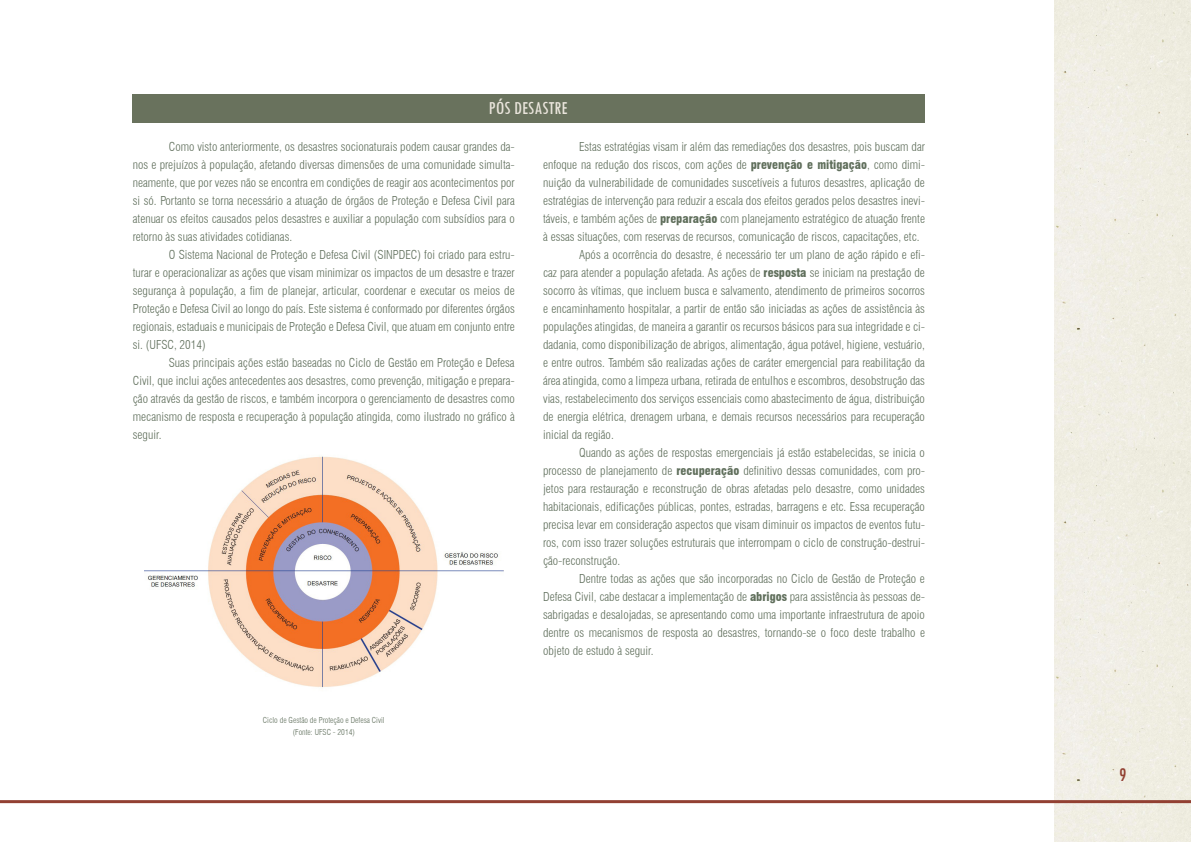
<style>
.page{position:relative;width:1191px;height:842px;background:#fff}
.page>*{position:absolute;margin:0;border:0;box-sizing:border-box;transform-origin:0 0}
.t1{font:condensed 20px "Tw Cen";color:#924032}
.t2{font:condensed 19px "Tw Cen";color:#ebe6dd}
.t3{font:300 condensed 12px/18px "Swiss 721 BT";color:#606f5c;text-align:justify}
.t4{font:300 condensed 8px "Swiss 721 BT";color:#606f5c}
.s1{font-weight:900}
</style>
<div class="page">
<div style="left:1054px;top:0;width:137px;height:842px;background:#f0eee3"></div>
<hr style="left:0;top:800px;width:1191px;height:3px;background:#924032">
<img style="left:144px;top:456px;width:359px;height:233px">
<div style="left:132px;top:94px;width:792px;height:28px;background:#69725d"></div>
<p class="t2" style="left:489px;top:97px;width:80px">PÓS DESASTRE</p>
<p class="t3" style="left:133px;top:138px;width:383px;text-indent:36px">Como visto anteriormente, os desastres socionaturais podem causar grandes da&shy;nos e prejuízos à população, afetando diversas dimensões de uma comunidade simulta&shy;neamente, que por vezes não se encontra em condições de reagir aos acontecimentos por si só. Portanto se torna necessário a atuação de órgãos de Proteção e Defesa Civil para atenuar os efeitos causados pelos desastres e auxiliar a população com subsídios para o retorno às suas atividades cotidianas.</p>
<p class="t3" style="left:133px;top:246px;width:383px;text-indent:36px">O Sistema Nacional de Proteção e Defesa Civil (SINPDEC) foi criado para estru&shy;turar e operacionalizar as ações que visam minimizar os impactos de um desastre e trazer segurança à população, a fim de planejar, articular, coordenar e executar os meios de Proteção e Defesa Civil ao longo do país. Este sistema é conformado por diferentes órgãos regionais, estaduais e municipais de Proteção e Defesa Civil, que atuam em conjunto entre si. (UFSC, 2014)</p>
<p class="t3" style="left:133px;top:354px;width:383px;text-indent:36px">Suas principais ações estão baseadas no Ciclo de Gestão em Proteção e Defesa Civil, que inclui ações antecedentes aos desastres, como prevenção, mitigação e prepara&shy;ção através da gestão de riscos, e também incorpora o gerenciamento de desastres como mecanismo de resposta e recuperação à população atingida, como ilustrado no gráfico à seguir.</p>
<p class="t4" style="left:263px;top:715px;width:123px">Ciclo de Gestão de Proteção e Defesa Civil</p>
<p class="t4" style="left:293px;top:727px;width:64px">(Fonte: UFSC - 2014)</p>
<p class="t3" style="left:543px;top:138px;width:383px;text-indent:36px">Estas estratégias visam ir além das remediações dos desastres, pois buscam dar enfoque na redução dos riscos, com ações de <span class="s1">prevenção e mitigação</span>, como dimi&shy;nuição da vulnerabilidade de comunidades suscetíveis a futuros desastres, aplicação de estratégias de intervenção para reduzir a escala dos efeitos gerados pelos desastres inevi&shy;táveis, e também ações de <span class="s1">preparação</span> com planejamento estratégico de atuação frente à essas situações, com reservas de recursos, comunicação de riscos, capacitações, etc.</p>
<p class="t3" style="left:543px;top:246px;width:383px;text-indent:36px">Após a ocorrência do desastre, é necessário ter um plano de ação rápido e efi&shy;caz para atender a população afetada. As ações de <span class="s1">resposta</span> se iniciam na prestação de socorro às vítimas, que incluem busca e salvamento, atendimento de primeiros socorros e encaminhamento hospitalar, a partir de então são iniciadas as ações de assistência às populações atingidas, de maneira a garantir os recursos básicos para sua integridade e ci&shy;dadania, como disponibilização de abrigos, alimentação, água potável, higiene, vestuário, e entre outros. Também são realizadas ações de caráter emergencial para reabilitação da área atingida, como a limpeza urbana, retirada de entulhos e escombros, desobstrução das vias, restabelecimento dos serviços essenciais como abastecimento de água, distribuição de energia elétrica, drenagem urbana, e demais recursos necessários para recuperação inicial da região.</p>
<p class="t3" style="left:543px;top:444px;width:383px;text-indent:36px">Quando as ações de respostas emergenciais já estão estabelecidas, se inicia o processo de planejamento de <span class="s1">recuperação</span> definitivo dessas comunidades, com pro&shy;jetos para restauração e reconstrução de obras afetadas pelo desastre, como unidades habitacionais, edificações públicas, pontes, estradas, barragens e etc. Essa recuperação precisa levar em consideração aspectos que visam diminuir os impactos de eventos futu&shy;ros, com isso trazer soluções estruturais que interrompam o ciclo de construção-destrui&shy;ção-reconstrução.</p>
<p class="t3" style="left:543px;top:570px;width:383px;text-indent:36px">Dentre todas as ações que são incorporadas no Ciclo de Gestão de Proteção e Defesa Civil, cabe destacar a implementação de <span class="s1">abrigos</span> para assistência às pessoas de&shy;sabrigadas e desalojadas, se apresentando como uma importante infraestrutura de apoio dentre os mecanismos de resposta ao desastres, tornando-se o foco deste trabalho e objeto de estudo à seguir.</p>
<h1 class="t1" style="left:1119px;top:763px;width:9px">9</h1>
</div>
